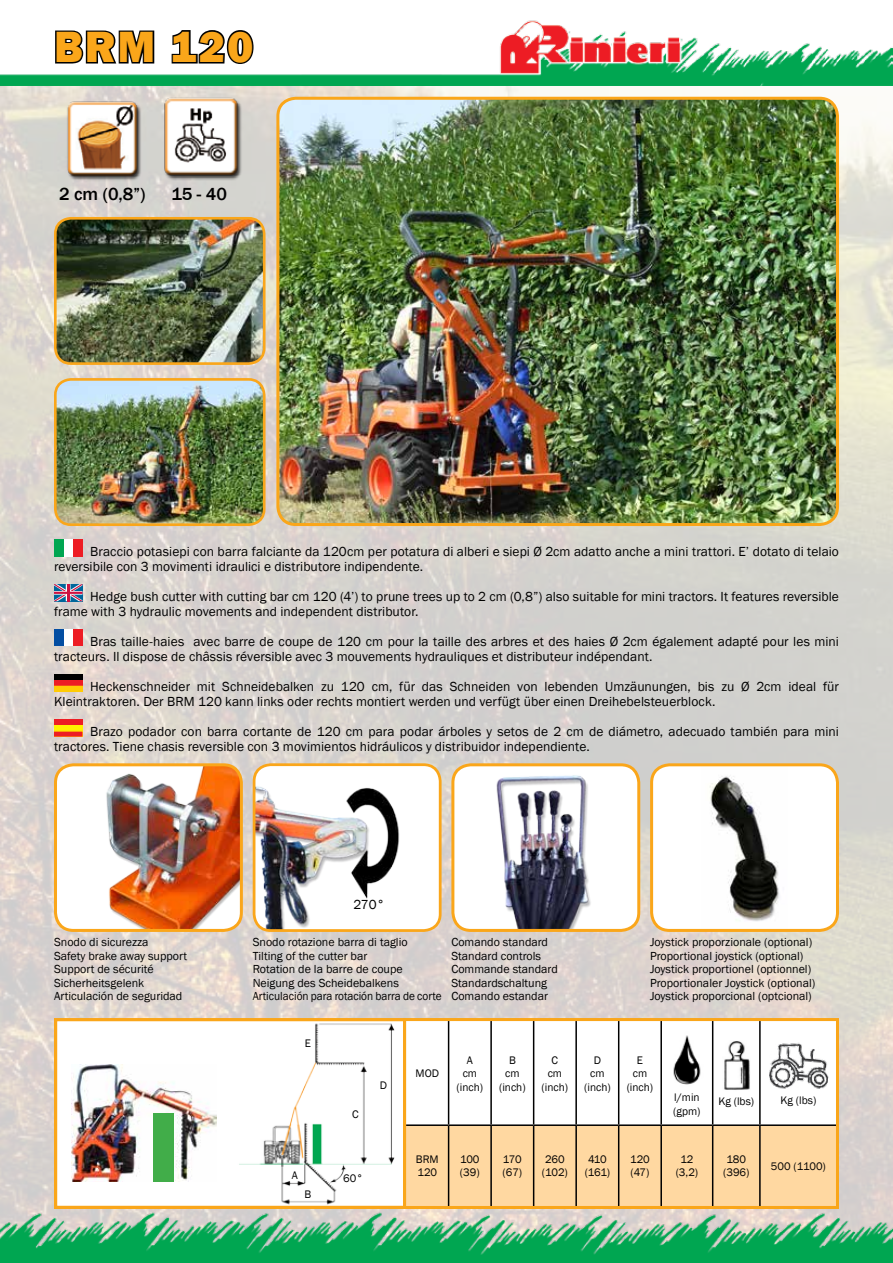
<style>
.page{position:relative;width:893px;height:1263px;background:#fff}
.page>*{position:absolute;margin:0;border:0;box-sizing:border-box;transform-origin:0 0}
.t1{font:800 45px "Franklin Gothic";letter-spacing:.04em;color:#faa61a}
.t2{font:500 18px "Franklin Gothic";color:#000}
.t3{font:13.5px/15px "Franklin Gothic";letter-spacing:.005em;color:#000}
.t4{font:12px/13.5px "Franklin Gothic";color:#000}
.t5{font:11.25px/13.5px "Franklin Gothic";color:#000;text-align:center}
</style>
<div class="page">
<img style="left:0;top:20px;width:893px;height:1188px">
<img style="left:0;top:1208px;width:893px;height:55px">
<div style="left:56px;top:1020px;width:349px;height:187px;background:#fff"></div>
<img style="left:239px;top:1023px;width:156px;height:182px">
<div style="left:54px;top:1018px;width:352px;height:191px;border:3px solid #faa61a"></div>
<svg style="left:54px;top:20px;width:102px;height:45px"></svg>
<svg style="left:170px;top:28px;width:85px;height:37px"></svg>
<img style="left:278px;top:98px;width:559px;height:426px">
<div style="left:276px;top:97px;width:563px;height:429px;border:3px solid #faa61a;border-radius:18px"></div>
<div style="left:54px;top:539px;width:28px;height:17px;background:#fff"></div>
<div style="left:54px;top:539px;width:9px;height:17px;background:#00a651"></div>
<div style="left:73px;top:539px;width:9px;height:17px;background:#ed1d24"></div>
<svg style="left:54px;top:584px;width:28px;height:17px"></svg>
<hr style="left:54px;top:592px;width:28px;height:2px;background:#ce1141">
<svg style="left:63px;top:629px;width:11px;height:17px"></svg>
<div style="left:54px;top:629px;width:9px;height:17px;background:#034ea2"></div>
<div style="left:74px;top:629px;width:9px;height:17px;background:#ed1d24"></div>
<svg style="left:54px;top:680px;width:29px;height:6px"></svg>
<div style="left:54px;top:674px;width:29px;height:6px;background:#000"></div>
<div style="left:54px;top:686px;width:29px;height:5px;background:#ffcb05"></div>
<div style="left:54px;top:719px;width:28px;height:17px;background:#fff200"></div>
<div style="left:54px;top:719px;width:28px;height:6px;background:#ed1d24"></div>
<div style="left:54px;top:731px;width:28px;height:5px;background:#ed1d24"></div>
<div style="left:54px;top:731px;width:28px;height:5px;border:1px solid #ffcb05"></div>
<svg style="left:407px;top:1022px;width:428px;height:183px"></svg>
<hr style="left:448px;top:1021px;width:1px;height:103px;background:#000">
<hr style="left:490px;top:1021px;width:2px;height:103px;background:#000">
<hr style="left:533px;top:1021px;width:1px;height:103px;background:#000">
<hr style="left:575px;top:1021px;width:2px;height:103px;background:#000">
<hr style="left:618px;top:1021px;width:1px;height:103px;background:#000">
<hr style="left:660px;top:1021px;width:2px;height:103px;background:#000">
<hr style="left:712px;top:1021px;width:1px;height:103px;background:#000">
<hr style="left:759px;top:1021px;width:2px;height:103px;background:#000">
<hr style="left:406px;top:1124px;width:43px;height:2px;background:#000">
<hr style="left:449px;top:1124px;width:42px;height:2px;background:#000">
<hr style="left:448px;top:1126px;width:1px;height:80px;background:#000">
<hr style="left:491px;top:1124px;width:43px;height:2px;background:#000">
<hr style="left:490px;top:1126px;width:2px;height:80px;background:#000">
<hr style="left:534px;top:1124px;width:42px;height:2px;background:#000">
<hr style="left:533px;top:1126px;width:1px;height:80px;background:#000">
<hr style="left:576px;top:1124px;width:43px;height:2px;background:#000">
<hr style="left:575px;top:1126px;width:2px;height:80px;background:#000">
<hr style="left:619px;top:1124px;width:42px;height:2px;background:#000">
<hr style="left:618px;top:1126px;width:1px;height:80px;background:#000">
<hr style="left:661px;top:1124px;width:52px;height:2px;background:#000">
<hr style="left:660px;top:1126px;width:2px;height:80px;background:#000">
<hr style="left:713px;top:1124px;width:47px;height:2px;background:#000">
<hr style="left:712px;top:1126px;width:1px;height:80px;background:#000">
<hr style="left:760px;top:1124px;width:77px;height:2px;background:#000">
<hr style="left:759px;top:1126px;width:2px;height:80px;background:#000">
<img style="left:666px;top:1031px;width:42px;height:57px">
<img style="left:722px;top:1041px;width:28px;height:51px">
<img style="left:762px;top:1042px;width:73px;height:48px">
<div style="left:403px;top:1018px;width:436px;height:191px;border:3px solid #faa61a"></div>
<img style="left:54px;top:94px;width:198px;height:93px">
<img style="left:55px;top:379px;width:209px;height:146px">
<div style="left:54px;top:378px;width:212px;height:148px;border:3px solid #faa61a;border-radius:16px"></div>
<img style="left:55px;top:218px;width:209px;height:146px">
<div style="left:54px;top:217px;width:212px;height:148px;border:3px solid #faa61a;border-radius:16px"></div>
<div style="left:652px;top:765px;width:185px;height:165px;background:#fff;border-radius:18px"></div>
<img style="left:709px;top:776px;width:71px;height:145px">
<div style="left:650px;top:763px;width:189px;height:169px;border:3px solid #faa61a;border-radius:18px"></div>
<img style="left:453px;top:765px;width:186px;height:165px">
<div style="left:451px;top:763px;width:189px;height:169px;border:3px solid #faa61a;border-radius:18px"></div>
<div style="left:254px;top:765px;width:186px;height:165px;background:#fff;border-radius:17px"></div>
<img style="left:254px;top:765px;width:146px;height:165px">
<div style="left:253px;top:763px;width:189px;height:169px;border:3px solid #faa61a;border-radius:17px"></div>
<img style="left:59px;top:765px;width:182px;height:165px">
<div style="left:54px;top:763px;width:189px;height:169px;border:3px solid #faa61a;border-radius:18px"></div>
<img style="left:71px;top:1065px;width:146px;height:117px">
<div style="left:154px;top:1113px;width:20px;height:69px;background:#41ad49"></div>
<h1 class="t1" style="left:54px;top:18px;width:201px">BRM 120</h1>
<h2 class="t2" style="left:59px;top:182px;width:88px">2 cm (0,8”)</h2>
<h2 class="t2" style="left:171px;top:182px;width:57px">15 - 40</h2>
<p class="t3" style="left:54px;top:544px;width:786px;text-indent:36px">Braccio potasiepi con barra falciante da 120cm per potatura di alberi e siepi Ø 2cm adatto anche a mini trattori. E’ dotato di telaio reversibile con 3 movimenti idraulici e distributore indipendente.</p>
<p class="t3" style="left:54px;top:589px;width:786px;text-indent:36px">Hedge bush cutter with cutting bar cm 120 (4’) to prune trees up to 2 cm (0,8”) also suitable for mini tractors. It features reversible frame with 3 hydraulic movements and independent distributor.</p>
<p class="t3" style="left:54px;top:634px;width:786px;text-indent:36px">Bras taille-haies avec barre de coupe de 120 cm pour la taille des arbres et des haies Ø 2cm également adapté pour les mini tracteurs. Il dispose de châssis réversible avec 3 mouvements hydrauliques et distributeur indépendant.</p>
<p class="t3" style="left:54px;top:679px;width:786px;text-indent:36px">Heckenschneider mit Schneidebalken zu 120 cm, für das Schneiden von lebenden Umzäunungen, bis zu Ø 2cm ideal für<br>Kleintraktoren. Der BRM 120 kann links oder rechts montiert werden und verfügt über einen Dreihebelsteuerblock.</p>
<p class="t3" style="left:54px;top:724px;width:786px;text-indent:36px">Brazo podador con barra cortante de 120 cm para podar árboles y setos de 2 cm de diámetro, adecuado también para mini tractores. Tiene chasis reversible con 3 movimientos hidráulicos y distribuidor independiente.</p>
<p class="t3" style="left:354px;top:897px;width:33px">270°</p>
<p class="t4" style="left:54px;top:936px;width:135px">Snodo di sicurezza<br>Safety brake away support<br>Support de sécurité<br>Sicherheitsgelenk<br>Articulación de seguridad</p>
<p class="t4" style="left:650px;top:936px;width:167px">Joystick proporzionale (optional)<br>Proportional joystick (optional)<br>Joystick proportionel (optionnel)<br>Proportionaler Joystick (optional)<br>Joystick proporcional (optcional)</p>
<p class="t4" style="left:253px;top:936px;width:190px">Snodo rotazione barra di taglio<br>Tilting of the cutter bar<br>Rotation de la barre de coupe<br>Neigung des Scheidebalkens<br>Articulación para rotación barra de corte</p>
<p class="t4" style="left:451px;top:936px;width:108px">Comando standard<br>Standard controls<br>Commande standard<br>Standardschaltung<br>Comando estandar</p>
<p class="t5" style="left:305px;top:1036px;width:8px">E</p>
<p class="t5" style="left:292px;top:1169px;width:8px">A</p>
<p class="t5" style="left:304px;top:1188px;width:8px">B</p>
<p class="t5" style="left:352px;top:1108px;width:8px">C</p>
<p class="t5" style="left:380px;top:1079px;width:9px">D</p>
<p class="t5" style="left:343px;top:1172px;width:21px">60°</p>
<p class="t5" style="left:416px;top:1067px;width:25px">MOD</p>
<p class="t5" style="left:457px;top:1053px;width:28px">A<br>cm (inch)</p>
<p class="t5" style="left:499px;top:1053px;width:28px">B<br>cm (inch)</p>
<p class="t5" style="left:542px;top:1053px;width:28px">C<br>cm (inch)</p>
<p class="t5" style="left:584px;top:1053px;width:28px">D<br>cm (inch)</p>
<p class="t5" style="left:627px;top:1053px;width:28px">E<br>cm (inch)</p>
<p class="t5" style="left:673px;top:1091px;width:29px;text-align:left">l/min (gpm)</p>
<p class="t5" style="left:718px;top:1095px;width:37px">Kg (lbs)</p>
<p class="t5" style="left:780px;top:1094px;width:37px">Kg (lbs)</p>
<p class="t5" style="left:416px;top:1152px;width:24px;text-align:left">BRM<br>120</p>
<p class="t5" style="left:460px;top:1152px;width:21px;text-align:left">100 (39)</p>
<p class="t5" style="left:502px;top:1152px;width:21px;text-align:left">170 (67)</p>
<p class="t5" style="left:542px;top:1152px;width:28px;text-align:left">260 (102)</p>
<p class="t5" style="left:585px;top:1152px;width:27px">410 (161)</p>
<p class="t5" style="left:630px;top:1152px;width:21px;text-align:left">120 (47)</p>
<p class="t5" style="left:676px;top:1152px;width:24px">12 (3,2)</p>
<p class="t5" style="left:723px;top:1152px;width:28px;text-align:left">180 (396)</p>
<p class="t5" style="left:771px;top:1159px;width:57px">500 (1100)</p>
</div>
